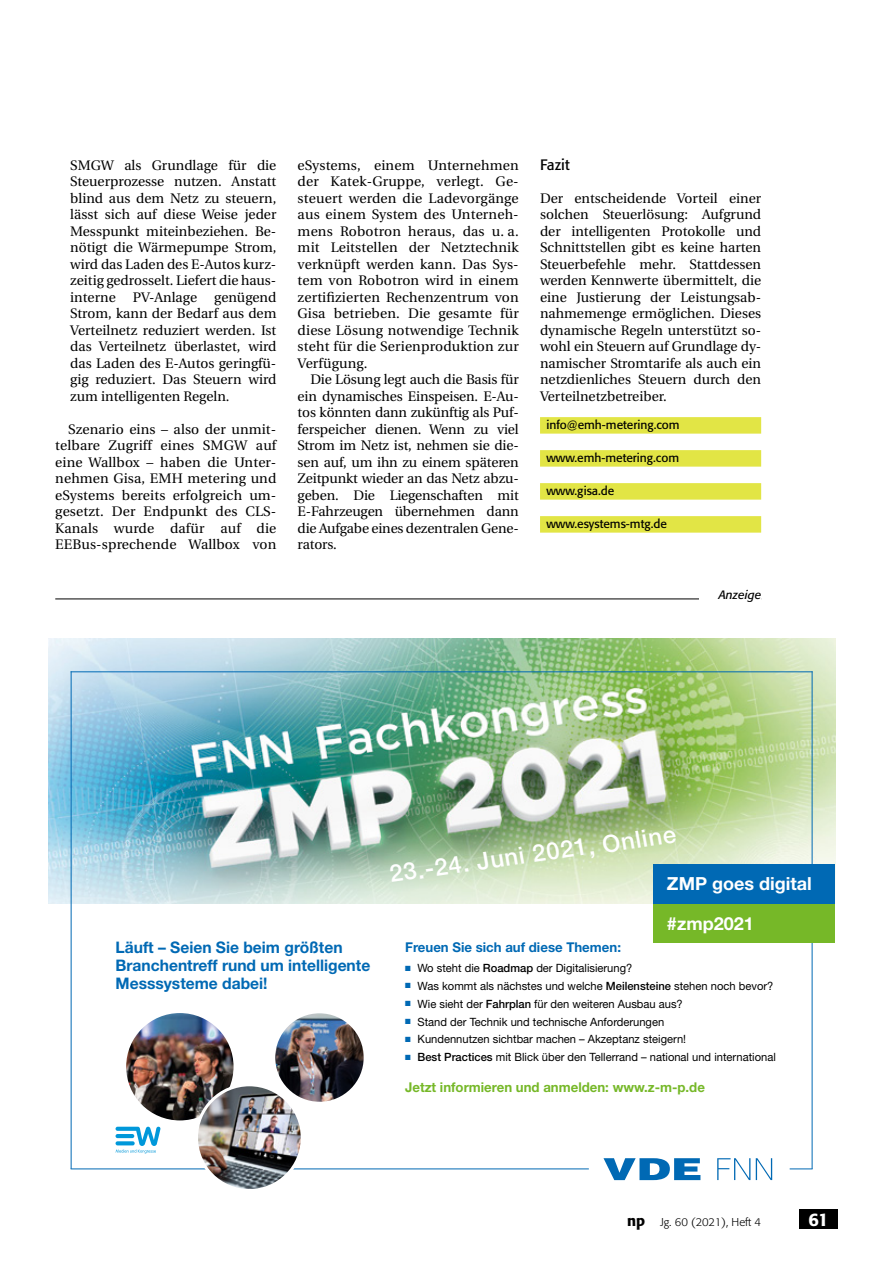
<style>
.page{position:relative;width:893px;height:1263px;background:#fff}
.page>*{position:absolute;margin:0;border:0;box-sizing:border-box;transform-origin:0 0}
.t1{font:500 23.85px "Helvetica Neue LT Std";color:#fff}
.t2{font:700 18px "Helvetica Neue LT Std";color:#fff}
.t3{font:500 18px "Formata";color:#fff}
.t4{font:700 15.9px/18.1px "Helvetica Neue LT Std";color:#0069b4}
.Zwischenüberschrift{font:15px "Formata";color:#000}
.Fließtext_FB{font:13.8px/16.5px "Utopia";color:#000;text-align:justify}
.Fließtext_FB_ohne_Ei{font:13.8px/16.5px "Utopia";color:#000;text-align:justify}
.t5{font:700 13.5px "Helvetica Neue LT Std";color:#76b828}
.t6{font:700 13.5px "Helvetica Neue LT Std";color:#0069b4}
.Web-Mail-Adresse_1ze{font:12px "Formata";color:#000}
.t7{font:italic 12px "Formata";color:#000}
.t8{font:11.4px "Helvetica Neue LT Std";color:#000}
.t9{font:300 11.25px "Formata";color:#000}
.s1{color:#0069b4}
.s2{font-weight:500}
.s3{font-weight:500;font-size:15px}
</style>
<div class="page">
<div style="left:799px;top:1210px;width:39px;height:19px;background:#000"></div>
<div style="left:540px;top:417px;width:221px;height:17px;background:#e2e545"></div>
<div style="left:540px;top:450px;width:221px;height:17px;background:#e2e545"></div>
<div style="left:540px;top:483px;width:221px;height:17px;background:#e2e545"></div>
<div style="left:540px;top:516px;width:221px;height:17px;background:#e2e545"></div>
<hr style="left:55px;top:599px;width:706px;height:1px;background:#000">
<div style="left:699px;top:588px;width:62px;height:20px;background:#fff"></div>
<img style="left:49px;top:639px;width:786px;height:264px">
<svg style="left:116px;top:1127px;width:44px;height:26px"></svg>
<svg style="left:603px;top:1158px;width:169px;height:22px"></svg>
<hr style="left:71px;top:672px;width:1px;height:496px;background:#0069b4">
<hr style="left:812px;top:672px;width:1px;height:496px;background:#0069b4">
<svg style="left:790px;top:1168px;width:22px;height:1px"></svg>
<hr style="left:71px;top:671px;width:741px;height:1px;background:#0069b4">
<hr style="left:71px;top:1168px;width:517px;height:1px;background:#0069b4">
<div style="left:654px;top:903px;width:181px;height:40px;background:#76b828"></div>
<div style="left:654px;top:864px;width:181px;height:39px;background:#0069b4"></div>
<img style="left:125px;top:1012px;width:110px;height:110px;border-radius:55px">
<div style="left:124px;top:1010px;width:112px;height:113px;border:3px solid #fff;border-radius:50%"></div>
<img style="left:274px;top:1012px;width:91px;height:91px;border-radius:45px">
<div style="left:273px;top:1011px;width:93px;height:93px;border:3px solid #fff;border-radius:50%"></div>
<img style="left:197px;top:1085px;width:105px;height:105px;border-radius:53px">
<div style="left:195px;top:1083px;width:109px;height:109px;border:3px solid #fff;border-radius:50%"></div>
<p class="Fließtext_FB" style="left:70px;top:157px;width:208px;text-align:left">SMGW als Grundlage für die<br>Steuerprozesse nutzen. Anstatt blind aus dem Netz zu steuern, lässt sich auf diese Weise jeder<br>Messpunkt miteinbeziehen. Be&shy;nötigt die Wärmepumpe Strom, wird das Laden des E-Autos kurz&shy;zeitig gedrosselt. Liefert die haus&shy;interne PV-Anlage genügend<br>Strom, kann der Bedarf aus dem<br>Verteilnetz reduziert werden. Ist das Verteilnetz überlastet, wird das Laden des E-Autos geringfü&shy;gig reduziert. Das Steuern wird zum intelligenten Regeln.</p>
<p class="Fließtext_FB" style="left:55px;top:421px;width:223px;text-indent:13px">Szenario eins – also der unmit&shy;telbare Zugriff eines SMGW auf eine Wallbox – haben die Unter&shy;nehmen Gisa, EMH metering und eSystems bereits erfolgreich um&shy;gesetzt. Der Endpunkt des CLS-Kanals wurde dafür auf die EEBus-sprechende Wallbox von</p>
<p class="Fließtext_FB" style="left:298px;top:157px;width:223px">eSystems, einem Unternehmen der Katek-Gruppe, verlegt. Ge&shy;steuert werden die Ladevorgänge aus einem System des Unterneh&shy;mens Robotron heraus, das u. a. mit Leitstellen der Netztechnik verknüpft werden kann. Das Sys&shy;tem von Robotron wird in einem zertifizierten Rechenzentrum von Gisa betrieben. Die gesamte für diese Lösung notwendige Technik steht für die Serienproduktion zur Verfügung.</p>
<p class="Fließtext_FB" style="left:298px;top:371px;width:223px;text-indent:13px">Die Lösung legt auch die Basis für ein dynamisches Einspeisen. E-Au&shy;tos könnten dann zukünftig als Puf&shy;ferspeicher dienen. Wenn zu viel Strom im Netz ist, nehmen sie die&shy;sen auf, um ihn zu einem späteren Zeitpunkt wieder an das Netz abzu&shy;geben. Die Liegenschaften mit E-Fahrzeugen übernehmen dann die Aufgabe eines dezentralen Gene&shy;rators.</p>
<p class="Zwischenüberschrift" style="left:540px;top:155px;width:31px">Fazit</p>
<p class="Fließtext_FB_ohne_Ei" style="left:540px;top:190px;width:223px">Der entscheidende Vorteil einer solchen Steuerlösung: Aufgrund der intelligenten Protokolle und Schnittstellen gibt es keine harten Steuerbefehle mehr. Stattdessen werden Kennwerte übermittelt, die eine Justierung der Leistungsab&shy;nahmemenge ermöglichen. Dieses dynamische Regeln unterstützt so&shy;wohl ein Steuern auf Grundlage dy&shy;namischer Stromtarife als auch ein netzdienliches Steuern durch den Verteilnetzbetreiber.</p>
<p class="Web-Mail-Adresse_1ze" style="left:546px;top:418px;width:135px">info@emh-metering.com</p>
<p class="Web-Mail-Adresse_1ze" style="left:546px;top:451px;width:134px">www.emh-metering.com</p>
<p class="Web-Mail-Adresse_1ze" style="left:546px;top:484px;width:70px">www.gisa.de</p>
<p class="Web-Mail-Adresse_1ze" style="left:546px;top:517px;width:122px">www.esystems-mtg.de</p>
<p class="t7" style="left:719px;top:587px;width:44px">Anzeige</p>
<p class="t1" style="left:388px;top:860px;width:290px;rotate:-8deg">23.-24. Juni 2021, Online</p>
<p class="t2" style="left:667px;top:872px;width:146px">ZMP goes digital</p>
<p class="t2" style="left:667px;top:912px;width:88px">#zmp2021</p>
<p class="t4" style="left:116px;top:937px;width:256px">Läuft – Seien Sie beim größten<br>Branchentreff rund um intelligente<br>Messsysteme dabei!</p>
<p class="t6" style="left:405px;top:939px;width:217px">Freuen Sie sich auf diese Themen:</p>
<p class="t8" style="left:405px;top:961px;width:229px"><span class="s1">■</span> Wo steht die <span class="s2">Roadmap</span> der Digitalisierung?</p>
<p class="t8" style="left:405px;top:979px;width:370px"><span class="s1">■</span> Was kommt als nächstes und welche <span class="s2">Meilensteine</span> stehen noch bevor?</p>
<p class="t8" style="left:405px;top:997px;width:279px"><span class="s1">■</span> Wie sieht der <span class="s2">Fahrplan</span> für den weiteren Ausbau aus?</p>
<p class="t8" style="left:405px;top:1015px;width:261px"><span class="s1">■</span> Stand der Technik und technische Anforderungen</p>
<p class="t8" style="left:405px;top:1032px;width:282px"><span class="s1">■</span> Kundennutzen sichtbar machen – Akzeptanz steigern!</p>
<p class="t8" style="left:405px;top:1050px;width:372px"><span class="s1">■</span> <span class="s2">Best Practices</span> mit Blick über den Tellerrand – national und international</p>
<p class="t5" style="left:405px;top:1079px;width:301px">Jetzt informieren und anmelden: www.z-m-p.de</p>
<p class="t9" style="left:627px;top:1215px;width:136px"><span class="s3">np</span> Jg. 60 (2021), Heft 4</p>
<h2 class="t3" style="left:809px;top:1208px;width:21px">61</h2>
</div>
